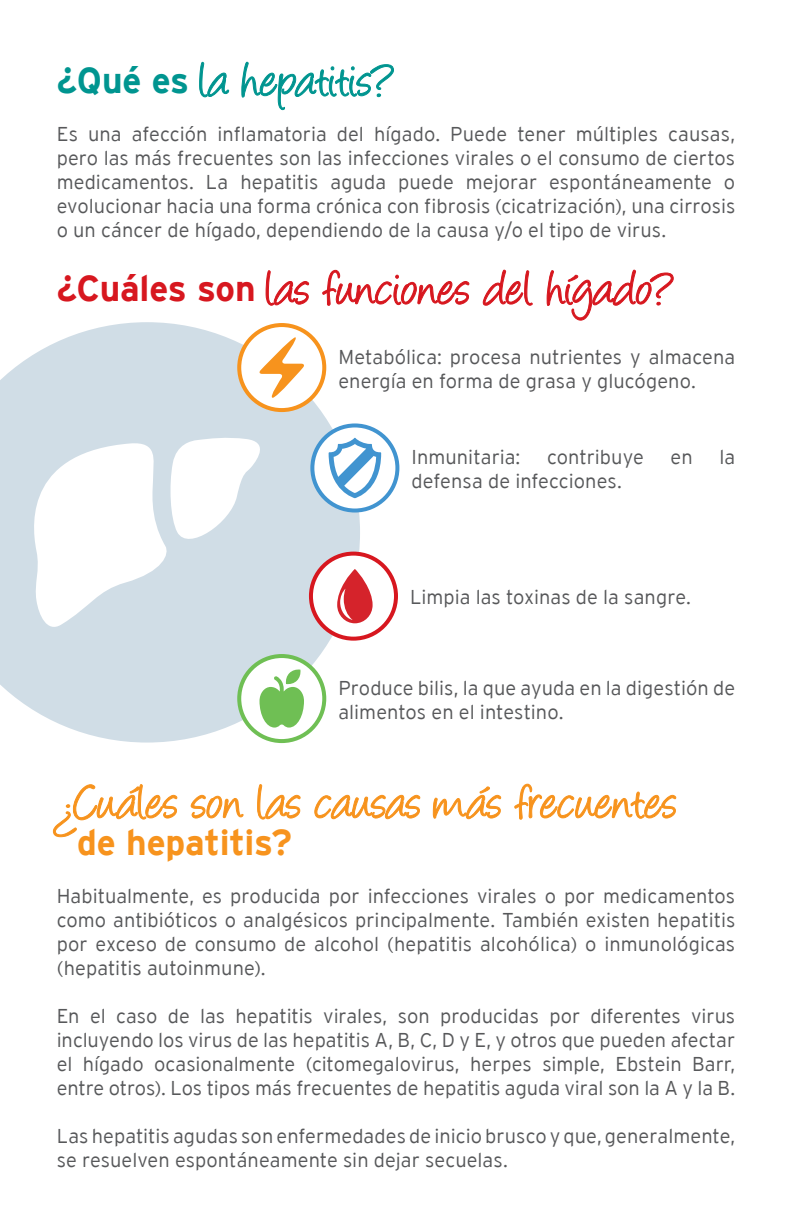
<style>
.page{position:relative;width:792px;height:1224px;background:#fff}
.page>*{position:absolute;margin:0;border:0;box-sizing:border-box;transform-origin:0 0}
.t1{font:56px "Angelina";letter-spacing:.015em;color:#f7931d}
.t2{font:56px "Angelina";letter-spacing:.01em;color:#d7171f}
.t3{font:56px "Angelina";color:#009590}
.t4{font:700 36px "Interstate";letter-spacing:-.005em;color:#f7931d}
.t5{font:300 20px/24px "Interstate";color:#57585a;text-align:justify}
.s1{font-family:"Interstate";font-weight:700;font-size:36px}
</style>
<div class="page">
<svg style="left:199px;top:61px;width:31px;height:37px"></svg>
<svg style="left:241px;top:61px;width:153px;height:50px"></svg>
<svg style="left:52px;top:784px;width:126px;height:54px"></svg>
<svg style="left:190px;top:794px;width:54px;height:25px"></svg>
<svg style="left:257px;top:784px;width:44px;height:36px"></svg>
<svg style="left:314px;top:794px;width:107px;height:26px"></svg>
<svg style="left:432px;top:786px;width:70px;height:34px"></svg>
<svg style="left:514px;top:783px;width:163px;height:37px"></svg>
<svg style="left:265px;top:270px;width:45px;height:36px"></svg>
<svg style="left:322px;top:269px;width:148px;height:37px"></svg>
<svg style="left:482px;top:269px;width:51px;height:37px"></svg>
<svg style="left:546px;top:269px;width:128px;height:52px"></svg>
<svg style="left:0;top:322px;width:360px;height:421px;fill:#d0dde6"></svg>
<svg style="left:30px;top:436px;width:238px;height:197px"></svg>
<svg style="left:239px;top:325px;width:85px;height:85px"></svg>
<div style="left:237px;top:323px;width:89px;height:89px;border:4px solid #f7931d;border-radius:50%"></div>
<svg style="left:312px;top:425px;width:85px;height:86px"></svg>
<div style="left:310px;top:423px;width:89px;height:90px;border:4px solid #4194d0;border-radius:50%"></div>
<div style="left:311px;top:554px;width:85px;height:85px;background:#fff;border-radius:50%"></div>
<div style="left:309px;top:552px;width:89px;height:89px;border:4px solid #d7171f;border-radius:50%"></div>
<svg style="left:337px;top:569px;width:36px;height:54px"></svg>
<svg style="left:329px;top:438px;width:52px;height:60px"></svg>
<svg style="left:259px;top:337px;width:46px;height:61px"></svg>
<div style="left:239px;top:656px;width:85px;height:85px;background:#fff;border-radius:50%"></div>
<div style="left:237px;top:654px;width:89px;height:89px;border:4px solid #6fbf54;border-radius:50%"></div>
<svg style="left:260px;top:669px;width:44px;height:59px"></svg>
<h1 class="t3" style="left:57px;top:57px;width:339px"><span class="s1">¿Qué es</span> la hepatitis?</h1>
<p class="t5" style="left:57px;top:122px;width:680px">Es una afección inflamatoria del hígado. Puede tener múltiples causas, pero las más frecuentes son las infecciones virales o el consumo de ciertos medicamentos. La hepatitis aguda puede mejorar espontáneamente o evolucionar hacia una forma crónica con fibrosis (cicatrización), una cirrosis o un cáncer de hígado, dependiendo de la causa y/o el tipo de virus.</p>
<h1 class="t2" style="left:57px;top:265px;width:619px"><span class="s1">¿Cuáles son</span> las funciones del hígado?</h1>
<p class="t5" style="left:338px;top:344px;width:398px">Metabólica: procesa nutrientes y almacena energía en forma de grasa y glucógeno.</p>
<p class="t5" style="left:412px;top:445px;width:110px">Inmunitaria:</p>
<p class="t5" style="left:547px;top:445px;width:98px">contribuye</p>
<p class="t5" style="left:671px;top:445px;width:24px">en</p>
<p class="t5" style="left:720px;top:445px;width:17px">la</p>
<p class="t5" style="left:412px;top:469px;width:212px">defensa de infecciones.</p>
<p class="t5" style="left:410px;top:585px;width:282px">Limpia las toxinas de la sangre.</p>
<p class="t5" style="left:338px;top:675px;width:398px">Produce bilis, la que ayuda en la digestión de alimentos en el intestino.</p>
<h1 class="t1" style="left:57px;top:779px;width:622px">¿Cuáles son las causas más frecuentes</h1>
<h2 class="t4" style="left:77px;top:823px;width:216px">de hepatitis?</h2>
<p class="t5" style="left:57px;top:884px;width:680px">Habitualmente, es producida por infecciones virales o por medicamentos como antibióticos o analgésicos principalmente. También existen hepatitis por exceso de consumo de alcohol (hepatitis alcohólica) o inmunológicas (hepatitis autoinmune).</p>
<p class="t5" style="left:57px;top:1004px;width:680px">En el caso de las hepatitis virales, son producidas por diferentes virus incluyendo los virus de las hepatitis A, B, C, D y E, y otros que pueden afectar el hígado ocasionalmente (citomegalovirus, herpes simple, Ebstein Barr, entre otros). Los tipos más frecuentes de hepatitis aguda viral son la A y la B.</p>
<p class="t5" style="left:57px;top:1124px;width:680px">Las hepatitis agudas son enfermedades de inicio brusco y que, generalmente, se resuelven espontáneamente sin dejar secuelas.</p>
</div>
